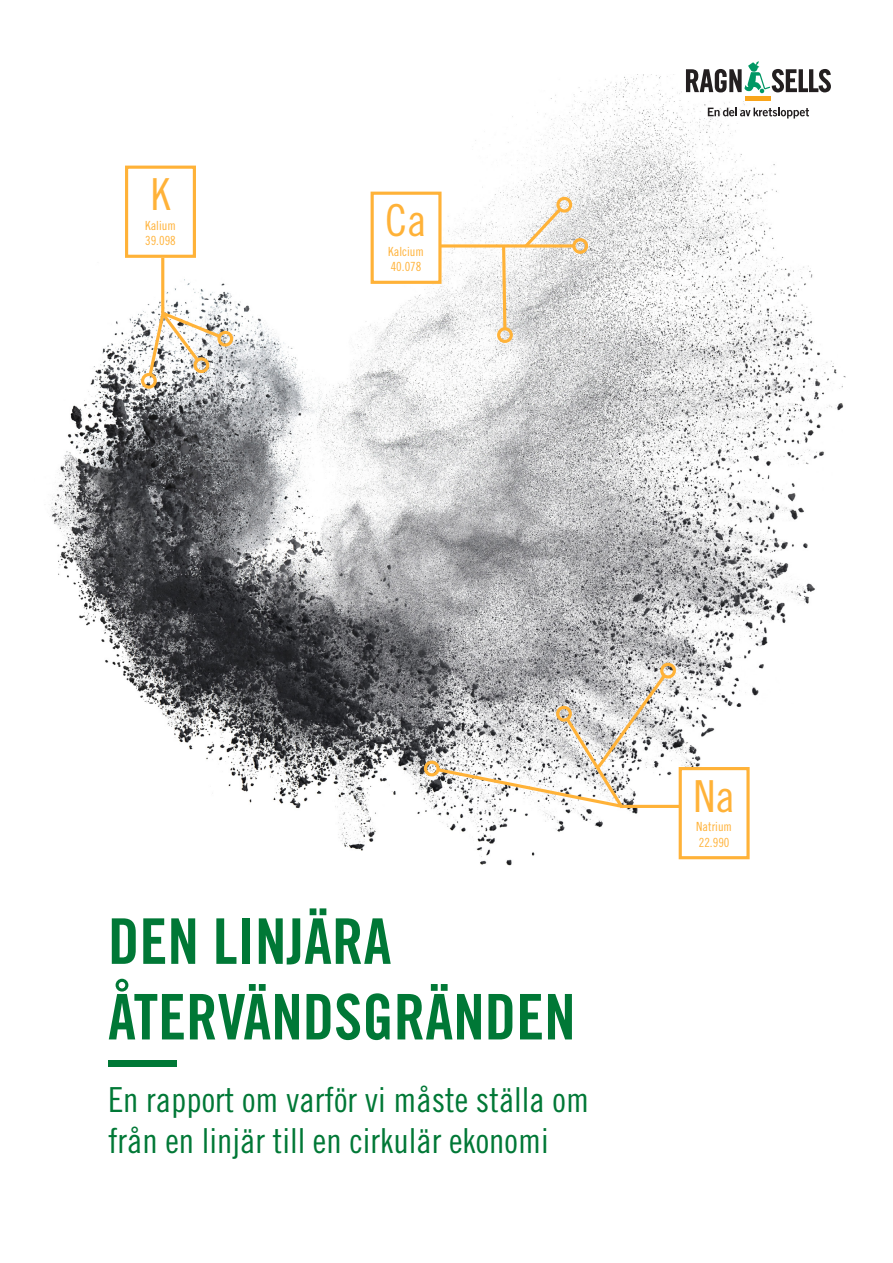
<style>
.page{position:relative;width:893px;height:1263px;background:#fff}
.page>*{position:absolute;margin:0;border:0;box-sizing:border-box;transform-origin:0 0}
.t1{font:63px "Trade Gothic LT Std Bd Cn 20";color:#007836}
.t2{font:44.1px "Trade Gothic LT Std Cn 18";color:#ffb238}
.t3{font:34.5px/41.4px "Trade Gothic LT Std Cn 18";color:#007836}
.t4{font:12.6px "Trade Gothic LT Std Cn 18";color:#ffb238}
</style>
<div class="page">
<img style="left:50px;top:74px;width:796px;height:792px">
<div style="left:108px;top:1060px;width:69px;height:6px;background:#007836"></div>
<div style="left:679px;top:767px;width:71px;height:92px;background:#fff;border:3px solid #ffb238"></div>
<div style="left:371px;top:192px;width:71px;height:92px;background:#fff;border:3px solid #ffb238"></div>
<div style="left:125px;top:166px;width:71px;height:92px;background:#fff;border:3px solid #ffb238"></div>
<div style="left:424px;top:761px;width:16px;height:15px;border:3px solid #ffb238;border-radius:50%"></div>
<svg style="left:434px;top:671px;width:249px;height:139px"></svg>
<div style="left:660px;top:663px;width:16px;height:15px;border:3px solid #ffb238;border-radius:50%"></div>
<svg style="left:441px;top:244px;width:131px;height:4px"></svg>
<div style="left:572px;top:238px;width:16px;height:16px;border:3px solid #ffb238;border-radius:50%"></div>
<svg style="left:522px;top:205px;width:42px;height:45px"></svg>
<div style="left:556px;top:197px;width:16px;height:16px;border:3px solid #ffb238;border-radius:50%"></div>
<svg style="left:500px;top:243px;width:8px;height:89px"></svg>
<div style="left:497px;top:327px;width:16px;height:16px;border:3px solid #ffb238;border-radius:50%"></div>
<div style="left:141px;top:373px;width:16px;height:16px;border:3px solid #ffb238;border-radius:50%"></div>
<div style="left:217px;top:331px;width:16px;height:16px;border:3px solid #ffb238;border-radius:50%"></div>
<svg style="left:146px;top:255px;width:78px;height:123px"></svg>
<div style="left:194px;top:357px;width:15px;height:16px;border:3px solid #ffb238;border-radius:50%"></div>
<svg style="left:686px;top:61px;width:145px;height:32px"></svg>
<div style="left:745px;top:96px;width:26px;height:5px;background:#f9a51b"></div>
<svg style="left:708px;top:108px;width:101px;height:11px"></svg>
<p class="t2" style="left:151px;top:169px;width:21px">K</p>
<p class="t4" style="left:145px;top:218px;width:32px">Kalium</p>
<p class="t4" style="left:145px;top:233px;width:32px">39.098</p>
<p class="t2" style="left:385px;top:195px;width:43px">Ca</p>
<p class="t4" style="left:388px;top:244px;width:37px">Kalcium</p>
<p class="t4" style="left:391px;top:259px;width:32px">40.078</p>
<p class="t1" style="left:108px;top:903px;width:285px">DEN LINJÄRA</p>
<p class="t1" style="left:108px;top:979px;width:469px">ÅTERVÄNDSGRÄNDEN</p>
<p class="t3" style="left:108px;top:1078px;width:482px">En rapport om varför vi måste ställa om från en linjär till en cirkulär ekonomi</p>
<p class="t2" style="left:693px;top:770px;width:43px">Na</p>
<p class="t4" style="left:696px;top:819px;width:37px">Natrium</p>
<p class="t4" style="left:699px;top:835px;width:32px">22.990</p>
</div>
